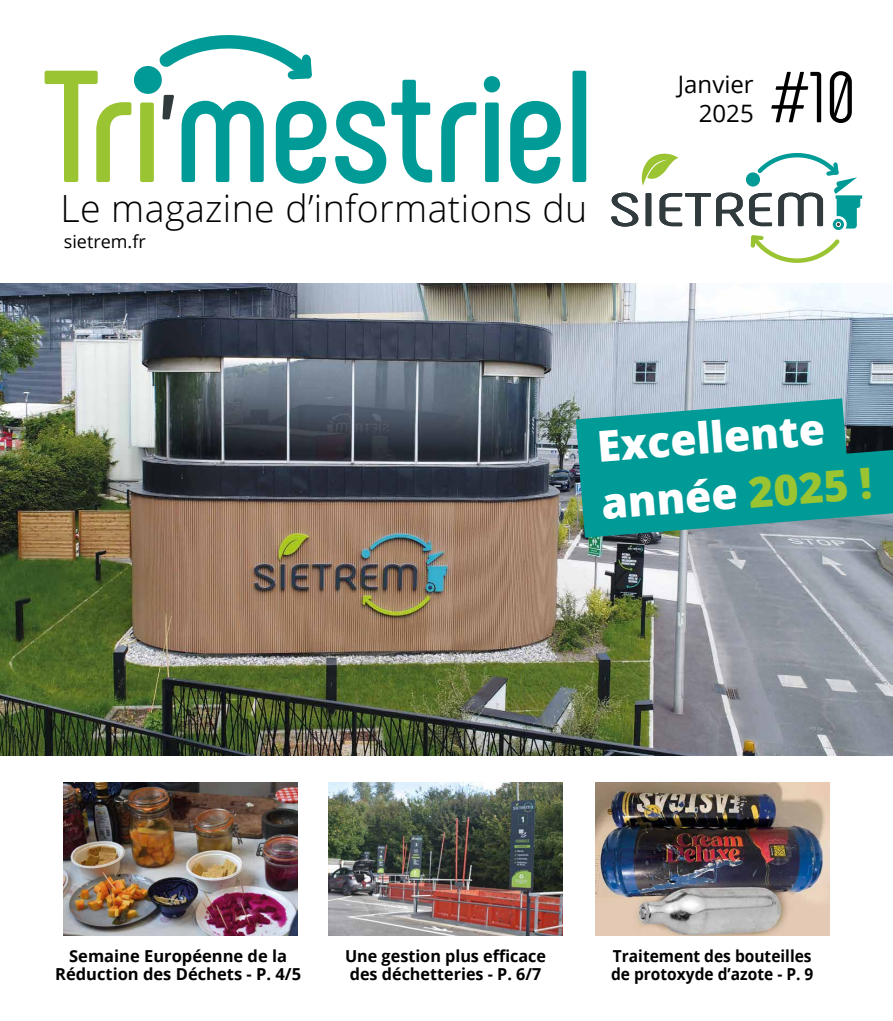
<style>
.page{position:relative;width:893px;height:1021px;background:#fff}
.page>*{position:absolute;margin:0;border:0;box-sizing:border-box;transform-origin:0 0}
.t1{font:700 159px "Phenomena";letter-spacing:-.015em;color:#009b97}
.t2{font:72px "Phenomena";color:#000}
.t3{font:800 42.75px/57.4px "Open Sans";color:#fff}
.t4{font:300 37.5px "Open Sans";letter-spacing:.01em;color:#000}
.t5{font:24px/28.8px "Open Sans";color:#000;text-align:right}
.t6{font:18px "Open Sans";color:#000}
.t7{font:700 16.5px/18px "Open Sans";color:#000;text-align:center}
.t8{font:700 16.5px/18px "Open Sans";color:#000;scale:.94 1}
.s1{color:#9ac431}
.s2{font-size:124.5px;color:#313b3d}
</style>
<div class="page">
<img style="left:0;top:283px;width:893px;height:472px">
<svg style="left:611px;top:153px;width:251px;height:110px"></svg>
<svg style="left:152px;top:35px;width:160px;height:59px"></svg>
<div style="left:134px;top:66px;width:28px;height:28px;background:#009b97;border:2px solid #009b97;border-radius:50%"></div>
<img style="left:64px;top:782px;width:234px;height:153px">
<img style="left:329px;top:782px;width:233px;height:153px">
<img style="left:595px;top:782px;width:234px;height:153px">
<svg style="left:576px;top:398px;width:317px;height:139px;background:#1d9998"></svg>
<h1 class="t1" style="left:43px;top:30px;width:554px"><span class="s1">Tri</span><span class="s2">’</span>mestriel</h1>
<h3 class="t4" style="left:61px;top:183px;width:528px">Le magazine d’informations du</h3>
<p class="t6" style="left:64px;top:229px;width:84px">sietrem.fr</p>
<h3 class="t5" style="left:678px;top:70px;width:77px">Janvier<br>2025</h3>
<h2 class="t2" style="left:770px;top:55px;width:87px">#10</h2>
<h3 class="t3" style="left:595px;top:415px;width:273px;rotate:-4deg">Excellente année <span class="s1">2025 !</span></h3>
<p class="t7" style="left:55px;top:946px;width:247px">Semaine Européenne de la<br>Réduction des Déchets - P. 4/5</p>
<p class="t7" style="left:345px;top:946px;width:203px;text-align:left">Une gestion plus efficace des déchetteries - P. 6/7</p>
<p class="t8" style="left:611px;top:946px;width:217px">Traitement des bouteilles de protoxyde d’azote - P. 9</p>
</div>
